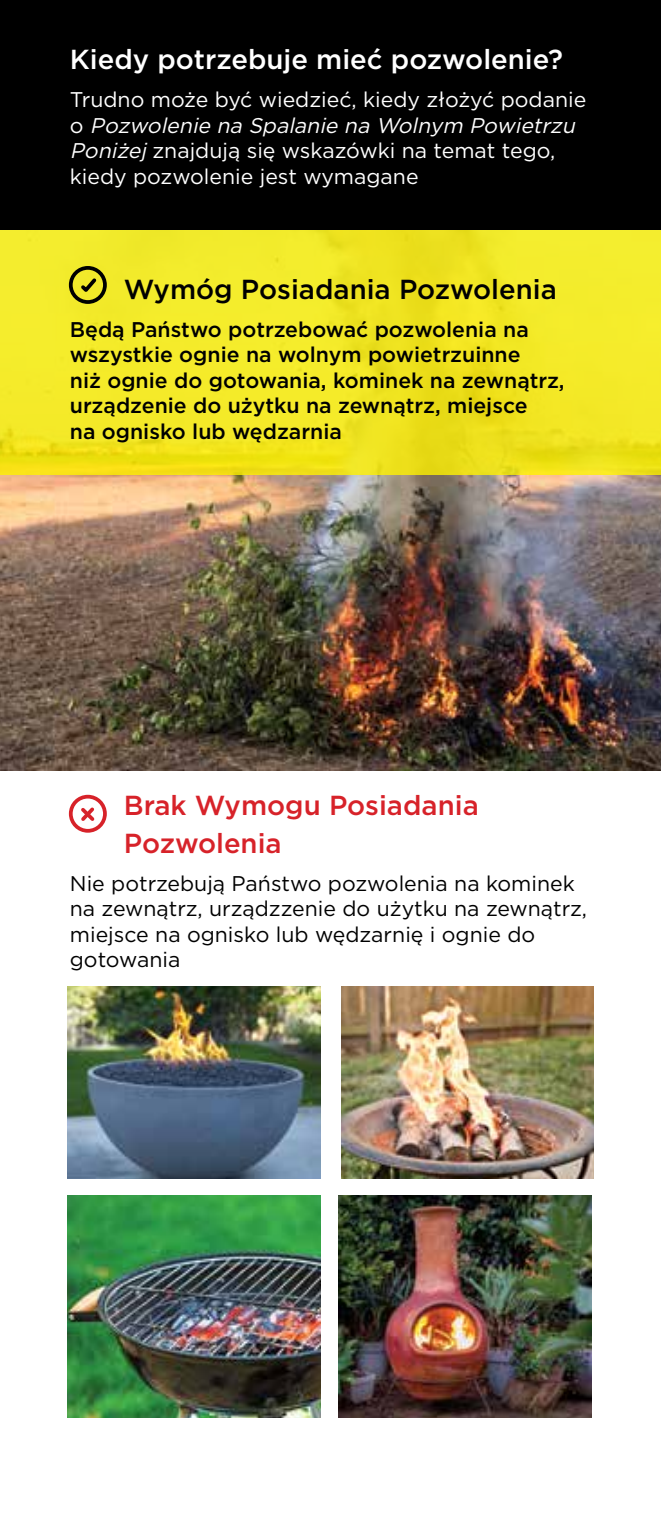
<style>
.page{position:relative;width:661px;height:1530px;background:#fff}
.page>*{position:absolute;margin:0;border:0;box-sizing:border-box;transform-origin:0 0}
.t1{font:500 27.5px "Gotham";color:#fff}
.t2{font:500 27.5px/37.5px "Gotham";color:#d72229}
.t3{font:500 27.5px "Gotham";color:#000}
.t4{font:500 21.25px/25.8px "Gotham";color:#000}
.t5{font:21.25px/25.5px "Gotham";color:#fff}
.t6{font:21.25px/25.5px "Gotham";color:#000}
.s1{font-style:italic}
</style>
<div class="page">
<div style="left:0;top:0;width:661px;height:230px;background:#000"></div>
<img style="left:0;top:475px;width:661px;height:295px">
<svg style="left:0;top:230px;width:661px;height:245px;fill:#f4ea28"></svg>
<img style="left:68px;top:986px;width:252px;height:193px">
<img style="left:341px;top:986px;width:252px;height:193px">
<img style="left:68px;top:1195px;width:252px;height:223px">
<img style="left:339px;top:1195px;width:252px;height:223px">
<div style="left:69px;top:266px;width:38px;height:38px;border:4px solid #000;border-radius:50%"></div>
<svg style="left:78px;top:275px;width:22px;height:21px"></svg>
<div style="left:69px;top:795px;width:38px;height:38px;border:4px solid #d72229;border-radius:50%"></div>
<svg style="left:81px;top:807px;width:14px;height:14px"></svg>
<p class="t1" style="left:70px;top:42px;width:495px">Kiedy potrzebuje mieć pozwolenie?</p>
<p class="t5" style="left:70px;top:87px;width:518px">Trudno może być wiedzieć, kiedy złożyć podanie o <span class="s1">Pozwolenie na Spalanie na Wolnym Powietrzu Poniżej</span>znajdują się wskazówki na temat tego, kiedy pozwolenie jest wymagane</p>
<p class="t3" style="left:124px;top:271px;width:434px">Wymóg Posiadania Pozwolenia</p>
<p class="t4" style="left:70px;top:316px;width:496px">Będą Państwo potrzebować pozwolenia na wszystkie ognie na wolnym powietrzuinne<br>niż ognie do gotowania, kominek na zewnątrz, urządzenie do użytku na zewnątrz, miejsce<br>na ognisko lub wędzarnia</p>
<p class="t2" style="left:124px;top:787px;width:356px">Brak Wymogu Posiadania<br>Pozwolenia</p>
<p class="t6" style="left:70px;top:870px;width:519px">Nie potrzebują Państwo pozwolenia na kominek na zewnątrz, urządzzenie do użytku na zewnątrz, miejsce na ognisko lub wędzarnię i ognie do gotowania</p>
</div>
